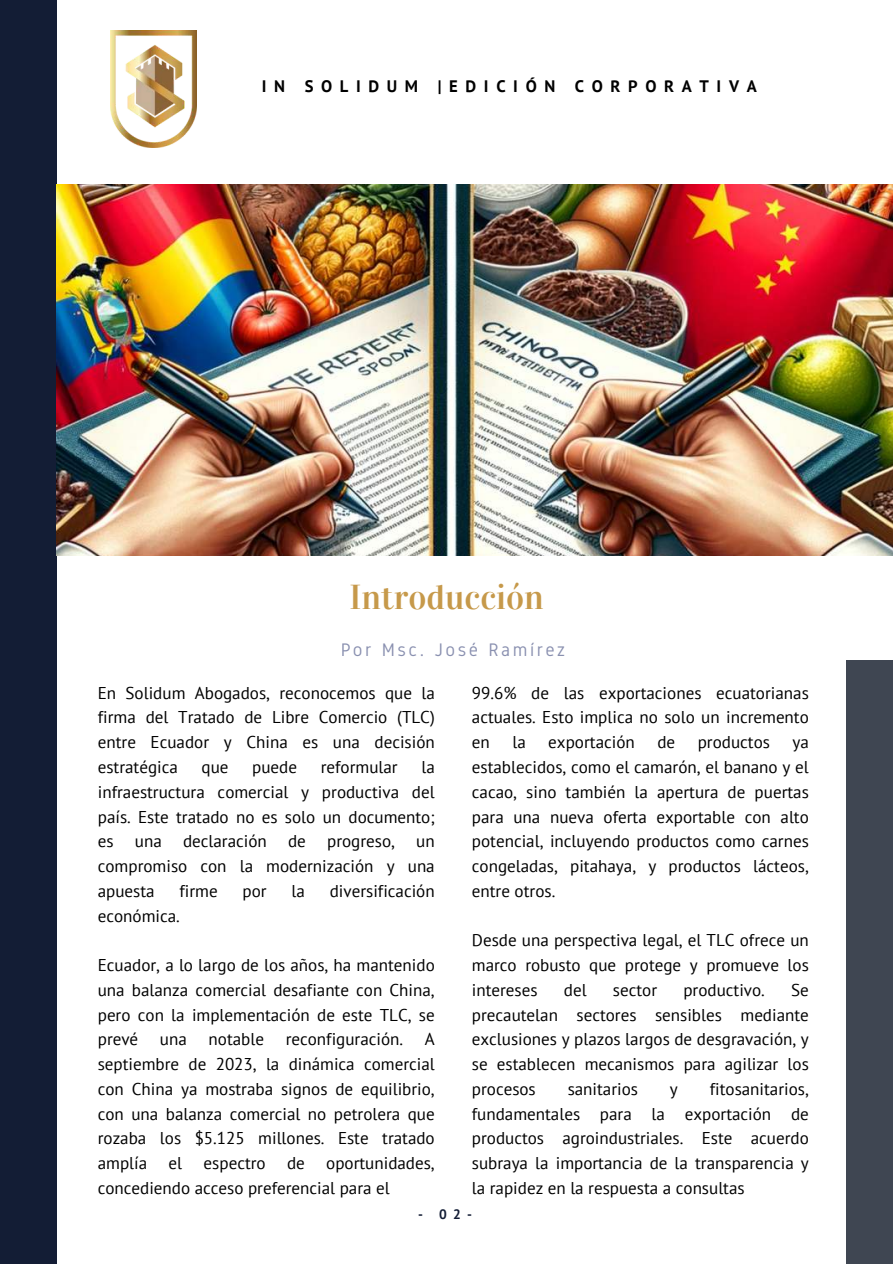
<style>
.page{position:relative;width:893px;height:1264px;background:#fff}
.page>*{position:absolute;margin:0;border:0;box-sizing:border-box;transform-origin:0 0}
.t1{font:34.5px "Vidaloka";color:#c6994a}
.t2{font:18.15px "Gidole";letter-spacing:.14em;color:#29356f}
.t3{font:17.1px/24.8px "PT Sans";color:#000;text-align:justify}
.t4{font:700 16.65px "PT Sans";letter-spacing:.46em;color:#000}
.t5{font:700 13.65px "PT Sans";color:#131d35}
</style>
<div class="page">
<div style="left:0;top:0;width:56px;height:1263px;background:#131d35"></div>
<div style="left:845px;top:660px;width:47px;height:603px;background:#3f4652"></div>
<img style="left:110px;top:31px;width:87px;height:117px">
<img style="left:57px;top:185px;width:835px;height:370px">
<p class="t4" style="left:262px;top:75px;width:496px">IN SOLIDUM |EDICIÓN CORPORATIVA</p>
<h1 class="t1" style="left:349px;top:577px;width:196px">Introducción</h1>
<p class="t2" style="left:340px;top:639px;width:226px">Por Msc. José Ramírez</p>
<p class="t3" style="left:98px;top:680px;width:338px">En Solidum Abogados, reconocemos que la firma del Tratado de Libre Comercio (TLC) entre Ecuador y China es una decisión estratégica</p>
<p class="t3" style="left:201px;top:754px;width:28px">que</p>
<p class="t3" style="left:252px;top:754px;width:46px">puede</p>
<p class="t3" style="left:320px;top:754px;width:79px">reformular</p>
<p class="t3" style="left:98px;top:754px;width:338px;text-indent:323px">la infraestructura comercial y productiva del país. Este tratado no es solo un documento; es una declaración de progreso, un compromiso con la modernización y una apuesta</p>
<p class="t3" style="left:179px;top:878px;width:40px">firme</p>
<p class="t3" style="left:242px;top:878px;width:26px">por</p>
<p class="t3" style="left:291px;top:878px;width:15px">la</p>
<p class="t3" style="left:330px;top:878px;width:106px">diversificación</p>
<p class="t3" style="left:98px;top:902px;width:84px">económica.</p>
<p class="t3" style="left:98px;top:952px;width:338px">Ecuador, a lo largo de los años, ha mantenido una balanza comercial desafiante con China, pero con la implementación de este TLC, se prevé</p>
<p class="t3" style="left:160px;top:1026px;width:28px">una</p>
<p class="t3" style="left:208px;top:1026px;width:57px">notable</p>
<p class="t3" style="left:286px;top:1026px;width:119px">reconfiguración.</p>
<p class="t3" style="left:98px;top:1026px;width:338px;text-indent:327px">A septiembre de 2023, la dinámica comercial con China ya mostraba signos de equilibrio, con una balanza comercial no petrolera que rozaba los $5.125 millones . Este tratado amplía</p>
<p class="t3" style="left:98px;top:1150px;width:338px;text-indent:228px">oportunidades, concediendo acceso preferencial para el</p>
<p class="t3" style="left:169px;top:1150px;width:15px">el</p>
<p class="t3" style="left:204px;top:1150px;width:64px">espectro</p>
<p class="t3" style="left:287px;top:1150px;width:19px">de</p>
<p class="t3" style="left:472px;top:680px;width:338px">99.6% de las exportaciones ecuatorianas actuales . Esto implica no solo un incremento en</p>
<p class="t3" style="left:512px;top:729px;width:15px">la</p>
<p class="t3" style="left:548px;top:729px;width:88px">exportación</p>
<p class="t3" style="left:657px;top:729px;width:19px">de</p>
<p class="t3" style="left:697px;top:729px;width:74px">productos</p>
<p class="t3" style="left:472px;top:729px;width:338px;text-indent:320px">ya establecidos, como el camarón, el banano y el cacao, sino también la apertura de puertas para una nueva oferta exportable con alto potencial, incluyendo productos como carnes congeladas, pitahaya, y productos lácteos, entre otros .</p>
<p class="t3" style="left:472px;top:927px;width:338px">Desde una perspectiva legal, el TLC ofrece un marco robusto que protege y promueve los intereses</p>
<p class="t3" style="left:472px;top:977px;width:338px;text-indent:319px">Se precautelan sectores sensibles mediante exclusiones y plazos largos de desgravación, y se establecen mecanismos para agilizar los procesos</p>
<p class="t3" style="left:564px;top:977px;width:24px">del</p>
<p class="t3" style="left:613px;top:977px;width:46px">sector</p>
<p class="t3" style="left:683px;top:977px;width:83px">productivo.</p>
<p class="t3" style="left:472px;top:1076px;width:338px;text-indent:238px">fitosanitarios, fundamentales para la exportación de productos agroindustriales . Este acuerdo subraya la importancia de la transparencia y la rapidez en la respuesta a consultas</p>
<p class="t3" style="left:567px;top:1076px;width:72px">sanitarios</p>
<p class="t3" style="left:670px;top:1076px;width:9px">y</p>
<p class="t5" style="left:418px;top:1204px;width:55px">- 02-</p>
</div>
